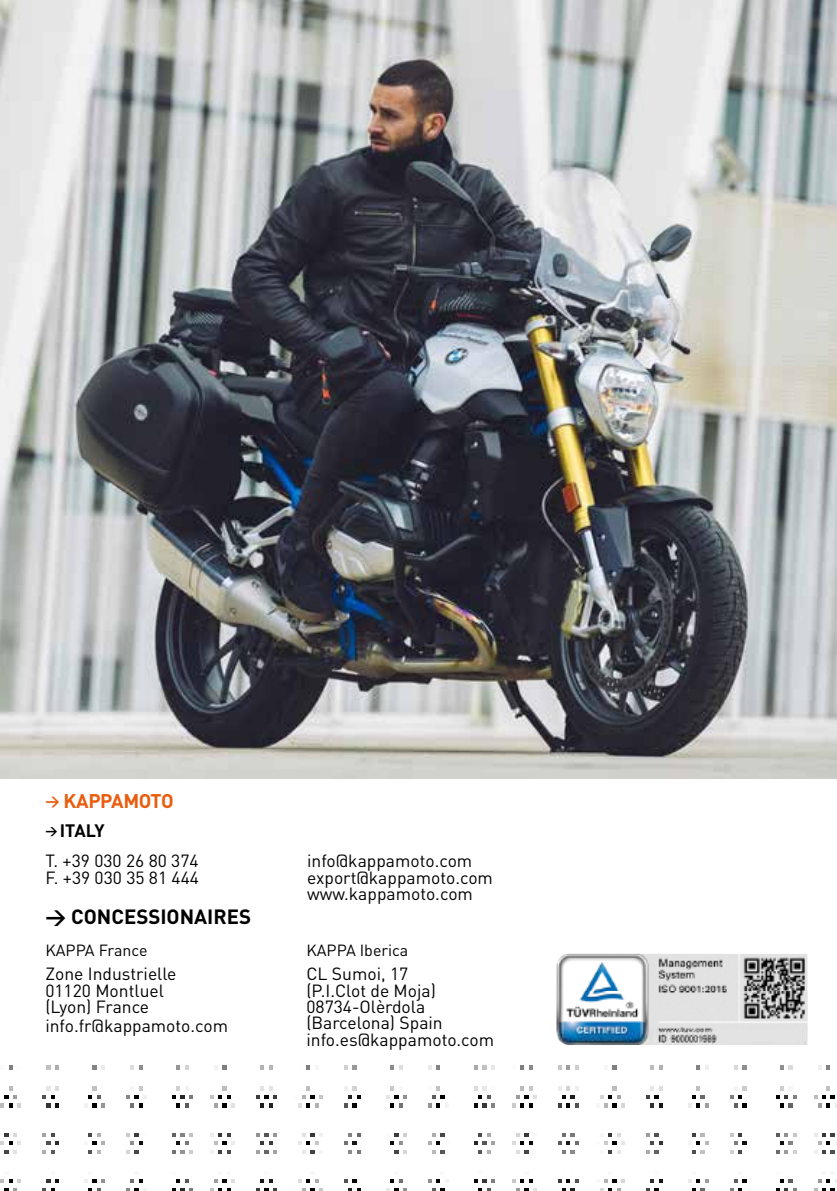
<style>
.page{position:relative;width:837px;height:1191px;background:#fff}
.page>*{position:absolute;margin:0;border:0;box-sizing:border-box;transform-origin:0 0}
.t1{font:700 20.4px "DIN";color:#000}
.t2{font:700 19.6px "DIN";letter-spacing:-.02em;color:#e95d0f}
.t3{font:700 17.8px "DIN";letter-spacing:-.03em;color:#000}
.t4{font:17.4px/16.4px "DIN";color:#000}
.t5{font:16px "DIN";color:#000}
.s1{font-size:14px}
.s2{font-size:11.8px}
</style>
<div class="page">
<img style="left:556px;top:953px;width:251px;height:92px">
<img style="left:0;top:0;width:836px;height:779px">
<img style="left:0;top:1065px;width:836px;height:126px">
<p class="t2" style="left:45px;top:788px;width:130px"><span class="s1">&gt;</span> KAPPAMOTO</p>
<p class="t3" style="left:45px;top:818px;width:61px"><span class="s2">&gt;</span> ITALY</p>
<p class="t4" style="left:45px;top:852px;width:155px">T. +39 030 26 80 374<br>F. +39 030 35 81 444</p>
<p class="t4" style="left:307px;top:852px;width:187px">info@kappamoto.com export@kappamoto.com www.kappamoto.com</p>
<p class="t1" style="left:45px;top:903px;width:207px">&gt; CONCESSIONAIRES</p>
<p class="t5" style="left:45px;top:940px;width:104px">KAPPA France</p>
<p class="t4" style="left:45px;top:965px;width:132px">Zone Industrielle<br>01120 Montluel (Lyon) France</p>
<p class="t4" style="left:45px;top:1017px;width:184px">info.fr@kappamoto.com</p>
<p class="t5" style="left:306px;top:940px;width:103px">KAPPA Iberica</p>
<p class="t4" style="left:306px;top:965px;width:189px">CL Sumoi, 17<br>(P.I.Clot de Moja)<br>08734-Olèrdola (Barcelona) Spain info.es@kappamoto.com</p>
</div>
